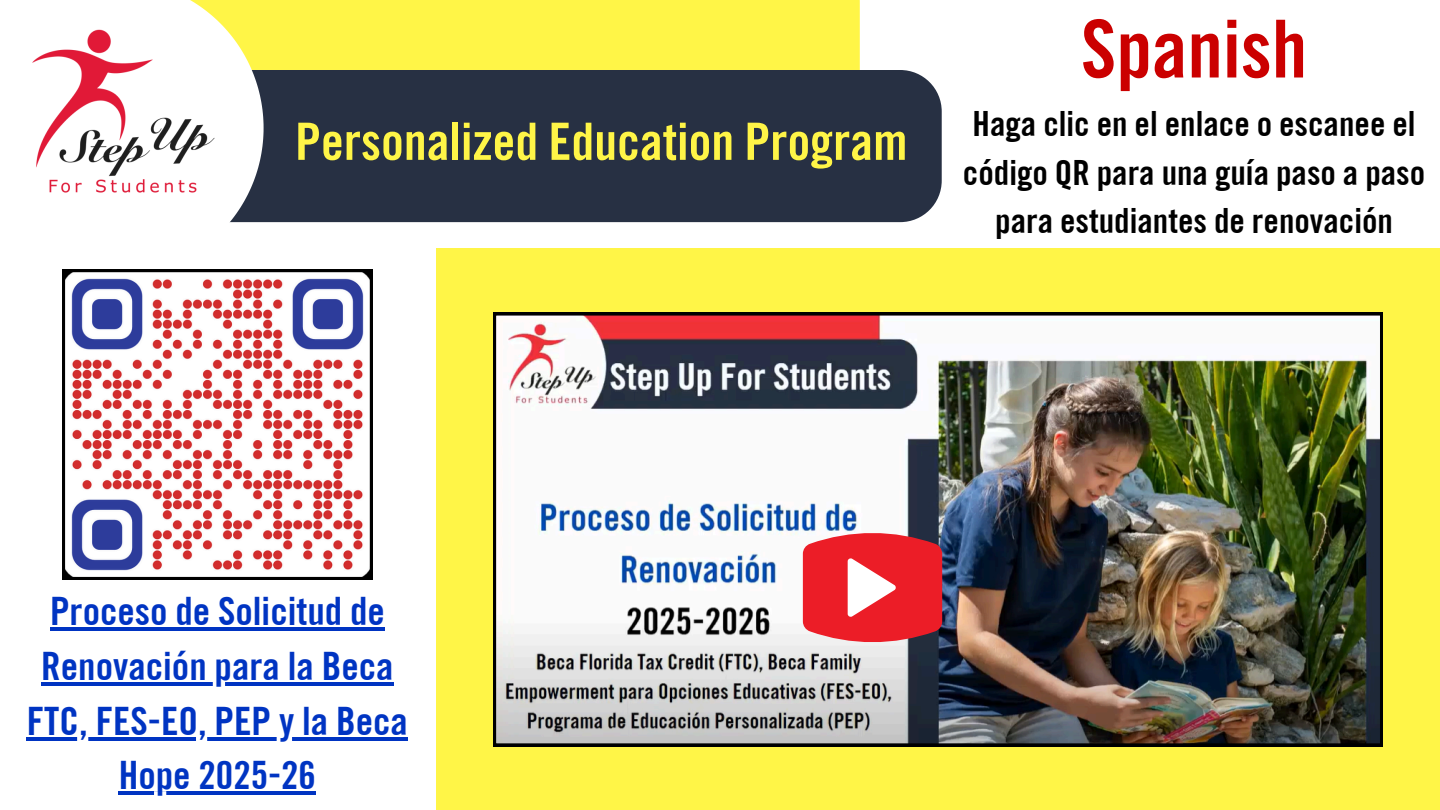
<style>
.page{position:relative;width:1440px;height:810px;background:#fff}
.page>*{position:absolute;margin:0;border:0;box-sizing:border-box;transform-origin:0 0}
.t1{font:700 80px "Traditionell Sans";color:#cb0000}
.t2{font:700 51.5px "Traditionell Sans";color:#fff547}
.t3{font:700 39.2px "Traditionell Sans";color:#0034c2}
.t4{font:700 34.8px/48.6px "Traditionell Sans";color:#000;text-align:center}
</style>
<div class="page">
<div style="left:264px;top:0;width:596px;height:70px;background:#fff547"></div>
<div style="left:264px;top:70px;width:678px;height:152px;background:#273043"></div>
<svg style="left:239px;top:0;width:25px;height:223px"></svg>
<img style="left:32px;top:0;width:207px;height:223px">
<div style="left:436px;top:249px;width:1004px;height:561px;background:#fff547"></div>
<img style="left:493px;top:313px;width:890px;height:433px">
<svg style="left:803px;top:529px;width:139px;height:117px;background:#e44851"></svg>
<svg style="left:62px;top:269px;width:311px;height:311px"></svg>
<hr style="left:50px;top:627px;width:335px;height:4px;background:#0034c2">
<hr style="left:41px;top:682px;width:353px;height:4px;background:#0034c2">
<hr style="left:27px;top:737px;width:381px;height:4px;background:#0034c2">
<hr style="left:119px;top:792px;width:197px;height:3px;background:#0034c2">
<p class="t2" style="left:295px;top:110px;width:614px">Personalized Education Program</p>
<p class="t1" style="left:1081px;top:0;width:228px">Spanish</p>
<p class="t4" style="left:963px;top:98px;width:464px">Haga clic en el enlace o escanee el código QR para una guía paso a paso para estudiantes de renovación</p>
<h2 class="t3" style="left:50px;top:587px;width:336px">Proceso de Solicitud de</h2>
<h1 class="t3" style="left:41px;top:642px;width:354px">Renovación para la Beca</h1>
<p class="t3" style="left:27px;top:697px;width:383px">FTC, FES-EO, PEP y la Beca</p>
<p class="t3" style="left:119px;top:751px;width:199px">Hope 2025-26</p>
</div>
